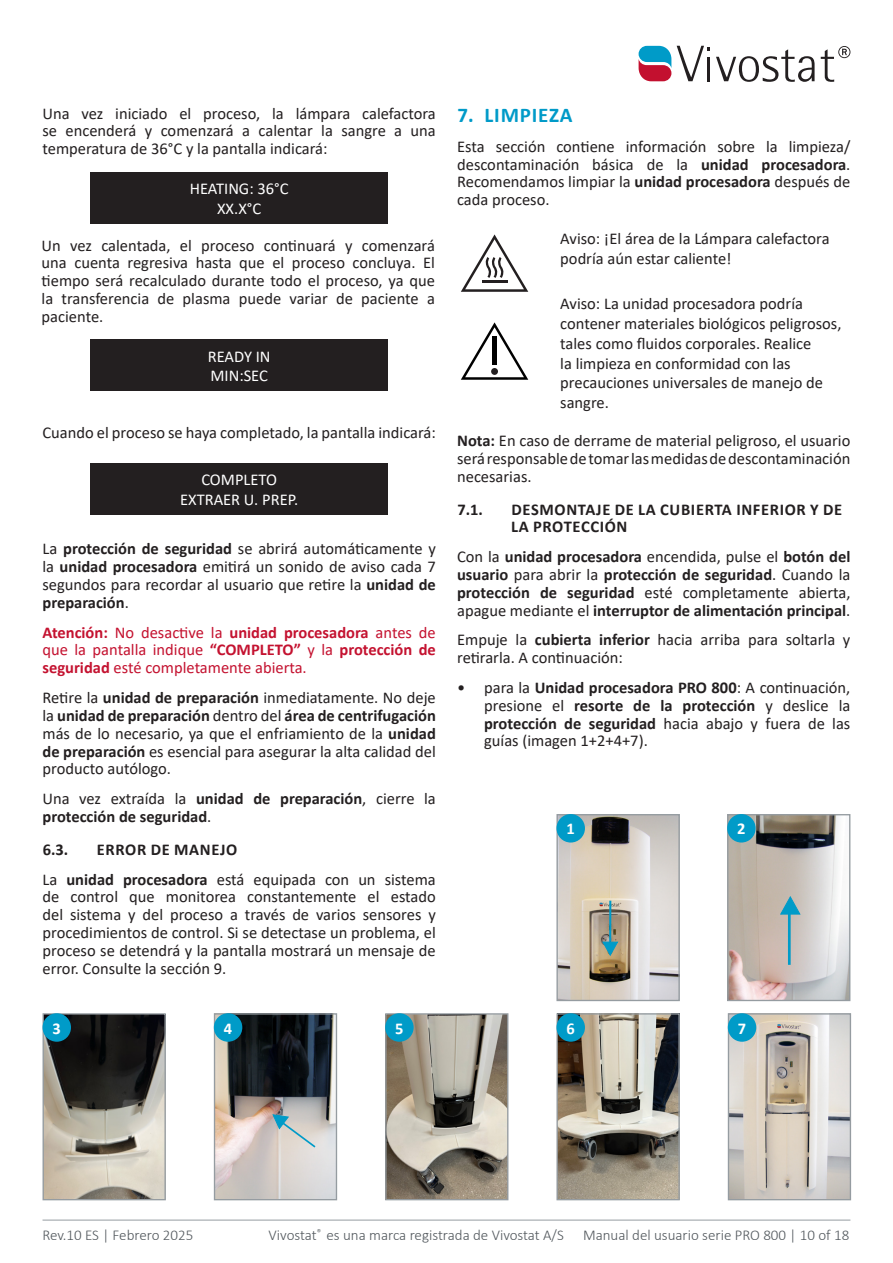
<style>
.page{position:relative;width:893px;height:1263px;background:#fff}
.page>*{position:absolute;margin:0;border:0;box-sizing:border-box;transform-origin:0 0}
.t1{font:700 21px "Calibri";letter-spacing:.04em;color:#009ac8}
.Normal_wrd_1{font:16.5px/17.9px "Calibri";color:#231f20;text-align:justify}
.Normal_wrd_1-2{font:700 16.5px/17.9px "Calibri";color:#231f20}
.Normal_wrd_1-3{font:16.5px/17.9px "Calibri";color:#c41230;text-align:justify}
.Normal_wrd_1-4{font:700 16.5px/17.9px "Calibri";letter-spacing:.04em;color:#231f20}
.Display_text{font:16.5px/19.8px "Calibri";color:#fff;text-align:center}
.t2{font:700 16.5px "Calibri";color:#fff}
.t3{font:300 15px "Calibri";color:#51575c}
.s1{font-weight:700}
.s2{font-weight:400}
</style>
<div class="page">
<svg style="left:461px;top:234px;width:67px;height:58px"></svg>
<hr style="left:482px;top:281px;width:25px;height:2px;background:#231f20">
<svg style="left:461px;top:322px;width:67px;height:58px"></svg>
<div style="left:492px;top:336px;width:5px;height:28px;background:#000"></div>
<div style="left:491px;top:368px;width:7px;height:7px;background:#231f20;border-radius:50%"></div>
<img style="left:730px;top:1015px;width:119px;height:183px">
<div style="left:728px;top:1013px;width:123px;height:187px;border:1px solid #959ca1"></div>
<img style="left:45px;top:1015px;width:119px;height:183px">
<div style="left:43px;top:1013px;width:123px;height:187px;border:1px solid #959ca1"></div>
<div style="left:43px;top:1013px;width:28px;height:29px;background:#009bc8;border-radius:50%"></div>
<img style="left:216px;top:1015px;width:119px;height:183px">
<div style="left:214px;top:1013px;width:123px;height:187px;border:1px solid #959ca1"></div>
<svg style="left:272px;top:1114px;width:45px;height:35px;background:#bec9c9"></svg>
<div style="left:214px;top:1013px;width:28px;height:29px;background:#009bc8;border-radius:50%"></div>
<img style="left:387px;top:1015px;width:119px;height:183px">
<div style="left:385px;top:1013px;width:123px;height:187px;border:1px solid #959ca1"></div>
<div style="left:385px;top:1013px;width:29px;height:29px;background:#009bc8;border-radius:50%"></div>
<img style="left:558px;top:1015px;width:120px;height:183px">
<div style="left:556px;top:1013px;width:124px;height:187px;border:1px solid #959ca1"></div>
<div style="left:556px;top:1013px;width:29px;height:29px;background:#009bc8;border-radius:50%"></div>
<div style="left:728px;top:1013px;width:28px;height:29px;background:#009bc8;border-radius:50%"></div>
<img style="left:558px;top:816px;width:120px;height:183px">
<div style="left:556px;top:814px;width:124px;height:187px;border:1px solid #959ca1"></div>
<hr style="left:609px;top:901px;width:2px;height:41px;background:#009bc8">
<svg style="left:602px;top:941px;width:17px;height:15px"></svg>
<div style="left:556px;top:814px;width:29px;height:28px;background:#009bc8;border-radius:50%"></div>
<img style="left:729px;top:816px;width:119px;height:183px">
<div style="left:727px;top:814px;width:123px;height:187px;border:1px solid #959ca1"></div>
<hr style="left:788px;top:909px;width:3px;height:56px;background:#009bc8">
<svg style="left:779px;top:895px;width:22px;height:20px"></svg>
<div style="left:727px;top:814px;width:29px;height:28px;background:#009bc8;border-radius:50%"></div>
<div style="left:90px;top:172px;width:298px;height:51px;background:#231f20"></div>
<div style="left:90px;top:340px;width:298px;height:51px;background:#231f20"></div>
<div style="left:90px;top:464px;width:298px;height:51px;background:#231f20"></div>
<svg style="left:639px;top:46px;width:32px;height:35px"></svg>
<svg style="left:821px;top:46px;width:29px;height:36px"></svg>
<svg style="left:716px;top:49px;width:98px;height:33px"></svg>
<svg style="left:677px;top:46px;width:33px;height:35px"></svg>
<hr style="left:43px;top:1220px;width:807px;height:1px;background:#959ca1">
<p class="Normal_wrd_1" style="left:43px;top:104px;width:395px">Una vez iniciado el proceso, la lámpara calefactora se encenderá y comenzará a calentar la sangre a una temperatura de 36°C y la pantalla indicará:</p>
<p class="Display_text" style="left:190px;top:178px;width:100px">HEATING: 36°C<br>XX.X°C</p>
<p class="Normal_wrd_1" style="left:42px;top:236px;width:395px">Un vez calentada, el proceso continuará y comenzará una cuenta regresiva hasta que el proceso concluya. El tiempo será recalculado durante todo el proceso, ya que la transferencia de plasma puede variar de paciente a paciente.</p>
<p class="Display_text" style="left:208px;top:346px;width:64px;text-align:left">READY IN<br>MIN:SEC</p>
<p class="Normal_wrd_1" style="left:43px;top:423px;width:395px">Cuando el proceso se haya completado, la pantalla indicará:</p>
<p class="Display_text" style="left:180px;top:470px;width:120px">COMPLETO<br>EXTRAER U. PREP.</p>
<p class="Normal_wrd_1" style="left:43px;top:540px;width:395px">La <span class="s1">protección de seguridad</span> se abrirá automáticamente y la <span class="s1">unidad procesadora</span> emitirá un sonido de aviso cada 7 segundos para recordar al usuario que retire la <span class="s1">unidad de preparación</span>.</p>
<p class="Normal_wrd_1-3" style="left:43px;top:623px;width:395px"><span class="s1">Atención:</span> No desactive la <span class="s1">unidad procesadora</span> antes de que la pantalla indique <span class="s1">“COMPLETO”</span> y la <span class="s1">protección de seguridad</span> esté completamente abierta.</p>
<p class="Normal_wrd_1" style="left:43px;top:688px;width:395px">Retire la <span class="s1">unidad de preparación</span> inmediatamente. No deje la <span class="s1">unidad de preparación</span> dentro del <span class="s1">área de centrifugación </span>más de lo necesario, ya que el enfriamiento de la <span class="s1">unidad de preparación</span> es esencial para asegurar la alta calidad del producto autólogo.</p>
<p class="Normal_wrd_1-2" style="left:43px;top:789px;width:395px"><span class="s2">Una vez extraída la</span> unidad de preparación<span class="s2">, cierre la </span>protección de seguridad<span class="s2">.</span></p>
<p class="Normal_wrd_1-2" style="left:43px;top:840px;width:27px">6.3.</p>
<p class="Normal_wrd_1-4" style="left:97px;top:840px;width:142px">ERROR DE MANEJO</p>
<p class="Normal_wrd_1" style="left:43px;top:870px;width:395px">La <span class="s1">unidad procesadora</span> está equipada con un sistema de control que monitorea constantemente el estado del sistema y del proceso a través de varios sensores y procedimientos de control. Si se detectase un problema, el proceso se detendrá y la pantalla mostrará un mensaje de error. Consulte la sección 9.</p>
<p class="t1" style="left:457px;top:100px;width:117px">7. LIMPIEZA</p>
<p class="Normal_wrd_1" style="left:457px;top:137px;width:395px">Esta sección contiene información sobre la limpieza/ descontaminación básica de la <span class="s1">unidad procesadora</span>.<br>Recomendamos limpiar la <span class="s1">unidad procesadora</span> después de cada proceso.</p>
<p class="Normal_wrd_1" style="left:560px;top:228px;width:271px;line-height:19.8px">Aviso: ¡El área de la Lámpara calefactora podría aún estar caliente!</p>
<p class="Normal_wrd_1" style="left:560px;top:293px;width:283px;line-height:19.8px;text-align:left">Aviso: La unidad procesadora podría contener materiales biológicos peligrosos, tales como fluidos corporales. Realice<br>la limpieza en conformidad con las precauciones universales de manejo de sangre.</p>
<p class="Normal_wrd_1" style="left:457px;top:431px;width:395px"><span class="s1">Nota:</span> En caso de derrame de material peligroso, el usuario será responsable de tomar las medidas de descontaminación necesarias.</p>
<p class="Normal_wrd_1-2" style="left:457px;top:500px;width:27px">7.1.</p>
<p class="Normal_wrd_1-4" style="left:511px;top:500px;width:333px">DESMONTAJE DE LA CUBIERTA INFERIOR Y DE<br>LA PROTECCIÓN</p>
<p class="Normal_wrd_1-2" style="left:457px;top:547px;width:395px;text-align:justify"><span class="s2">Con la</span> unidad procesadora <span class="s2">encendida, pulse el</span> botón del usuario <span class="s2">para abrir la</span> protección de seguridad<span class="s2">. Cuando la </span>protección de seguridad <span class="s2">esté completamente abierta, apague mediante el</span> interruptor de alimentación principal<span class="s2">.</span></p>
<p class="Normal_wrd_1" style="left:457px;top:631px;width:395px">Empuje la <span class="s1">cubierta inferior</span> hacia arriba para soltarla y retirarla. A continuación:</p>
<p class="Normal_wrd_1" style="left:484px;top:678px;width:368px;text-indent:-27px">• para la <span class="s1">Unidad procesadora PRO 800</span>: A continuación, presione el <span class="s1">resorte de la protección</span> y deslice la <span class="s1">protección de seguridad</span> hacia abajo y fuera de las guías (imagen 1+2+4+7).</p>
<p class="t2" style="left:566px;top:817px;width:10px">1</p>
<p class="t2" style="left:737px;top:817px;width:10px">2</p>
<p class="t2" style="left:53px;top:1016px;width:10px">3</p>
<p class="t2" style="left:224px;top:1016px;width:10px">4</p>
<p class="t2" style="left:395px;top:1016px;width:10px">5</p>
<p class="t2" style="left:566px;top:1016px;width:10px">6</p>
<p class="t2" style="left:738px;top:1016px;width:10px">7</p>
<p class="t3" style="left:43px;top:1226px;width:152px">Rev.10 ES | Febrero 2025</p>
<p class="t3" style="left:269px;top:1226px;width:297px">Vivostat<sup>®</sup> es una marca registrada de Vivostat A/S</p>
<p class="t3" style="left:583px;top:1226px;width:268px">Manual del usuario serie PRO 800 | 10 of 18</p>
</div>
